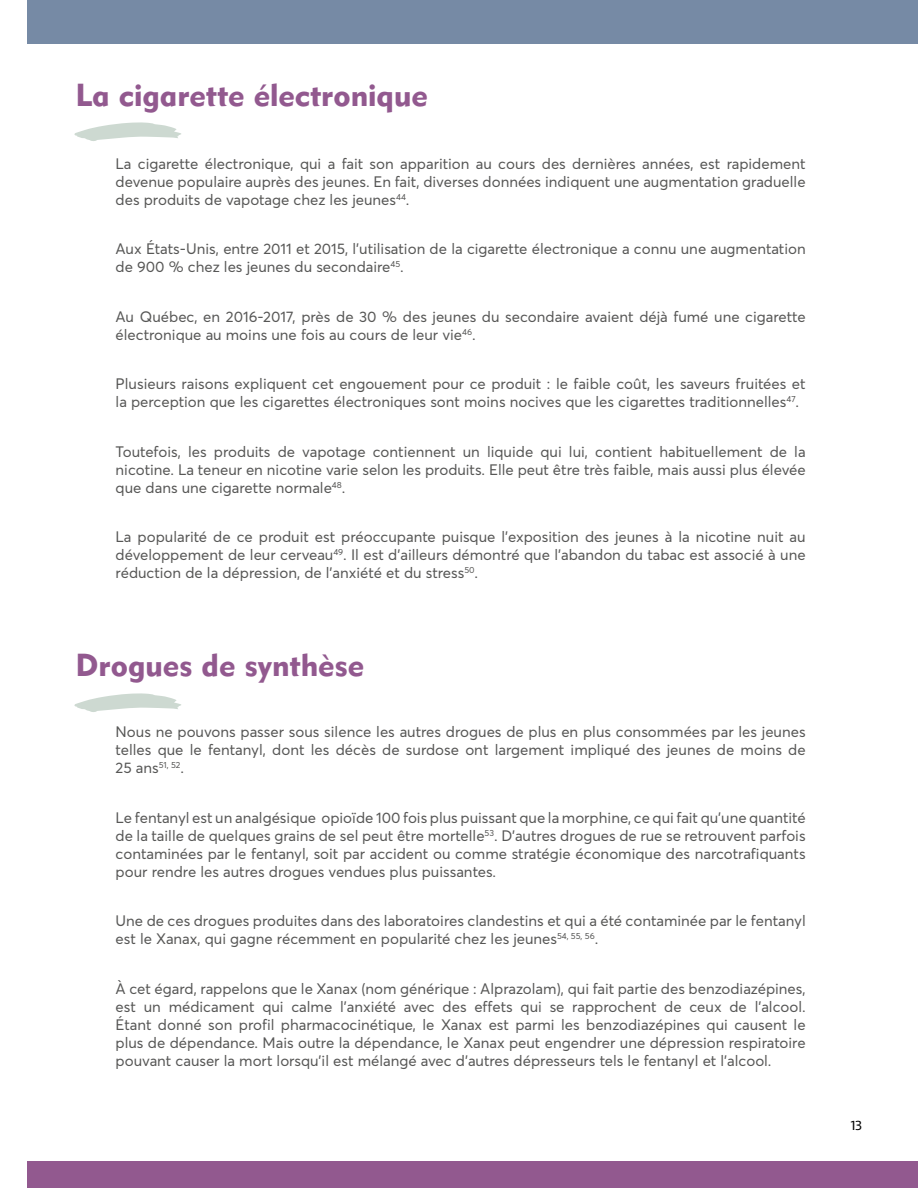
<style>
.page{position:relative;width:918px;height:1188px;background:#fff}
.page>*{position:absolute;margin:0;border:0;box-sizing:border-box;transform-origin:0 0}
.t1{font:31.5px "Geometric 415 BT Black A";color:#92598f}
.t2{font:15px/18px "Averta";color:#575756;text-align:justify}
.t3{font:13.5px "Ingra";color:#000}
</style>
<div class="page">
<div style="left:27px;top:1161px;width:891px;height:27px;background:#92598f"></div>
<div style="left:27px;top:0;width:891px;height:43px;background:#768aa5"></div>
<svg style="left:74px;top:122px;width:107px;height:19px"></svg>
<svg style="left:74px;top:693px;width:107px;height:19px"></svg>
<h1 class="t1" style="left:76px;top:75px;width:354px">La cigarette électronique</h1>
<p class="t2" style="left:116px;top:154px;width:692px">La cigarette électronique, qui a fait son apparition au cours des dernières années, est rapidement devenue populaire auprès des jeunes. En fait, diverses données indiquent une augmentation graduelle des produits de vapotage chez les jeunes<sup>44</sup>.</p>
<p class="t2" style="left:116px;top:240px;width:692px">Aux États-Unis, entre 2011 et 2015, l’utilisation de la cigarette électronique a connu une augmentation de 900 % chez les jeunes du secondaire<sup>45</sup>.</p>
<p class="t2" style="left:116px;top:307px;width:692px">Au Québec, en 2016-2017, près de 30 % des jeunes du secondaire avaient déjà fumé une cigarette électronique au moins une fois au cours de leur vie<sup>46</sup>.</p>
<p class="t2" style="left:116px;top:375px;width:692px">Plusieurs raisons expliquent cet engouement pour ce produit : le faible coût, les saveurs fruitées et la perception que les cigarettes électroniques sont moins nocives que les cigarettes traditionnelles<sup>47</sup>.</p>
<p class="t2" style="left:116px;top:442px;width:692px">Toutefois, les produits de vapotage contiennent un liquide qui lui, contient habituellement de la nicotine. La teneur en nicotine varie selon les produits. Elle peut être très faible, mais aussi plus élevée que dans une cigarette normale<sup>48</sup>.</p>
<p class="t2" style="left:116px;top:528px;width:692px">La popularité de ce produit est préoccupante puisque l’exposition des jeunes à la nicotine nuit au développement de leur cerveau<sup>49</sup>. Il est d’ailleurs démontré que l’abandon du tabac est associé à une réduction de la dépression, de l’anxiété et du stress<sup>50</sup>.</p>
<h1 class="t1" style="left:76px;top:646px;width:290px">Drogues de synthèse</h1>
<p class="t2" style="left:116px;top:723px;width:692px">Nous ne pouvons passer sous silence les autres drogues de plus en plus consommées par les jeunes telles que le fentanyl, dont les décès de surdose ont largement impliqué des jeunes de moins de 25 ans<sup>51,</sup> <sup>52</sup>.</p>
<p class="t2" style="left:116px;top:808px;width:692px">Le fentanyl est un analgésique opioïde 100 fois plus puissant que la morphine, ce qui fait qu’une quantité de la taille de quelques grains de sel peut être mortelle<sup>53</sup>. D’autres drogues de rue se retrouvent parfois contaminées par le fentanyl, soit par accident ou comme stratégie économique des narcotrafiquants pour rendre les autres drogues vendues plus puissantes.</p>
<p class="t2" style="left:116px;top:912px;width:692px">Une de ces drogues produites dans des laboratoires clandestins et qui a été contaminée par le fentanyl est le Xanax, qui gagne récemment en popularité chez les jeunes<sup>54,</sup> <sup>55,</sup> <sup>56</sup>.</p>
<p class="t2" style="left:116px;top:979px;width:692px;text-align:left">À cet égard, rappelons que le Xanax (nom générique : Alprazolam), qui fait partie des benzodiazépines, est un médicament qui calme l’anxiété avec des effets qui se rapprochent de ceux de l’alcool.<br>Étant donné son profil pharmacocinétique, le Xanax est parmi les benzodiazépines qui causent le plus de dépendance. Mais outre la dépendance, le Xanax peut engendrer une dépression respiratoire pouvant causer la mort lorsqu’il est mélangé avec d’autres dépresseurs tels le fentanyl et l’alcool.</p>
<p class="t3" style="left:851px;top:1117px;width:13px">13</p>
</div>
